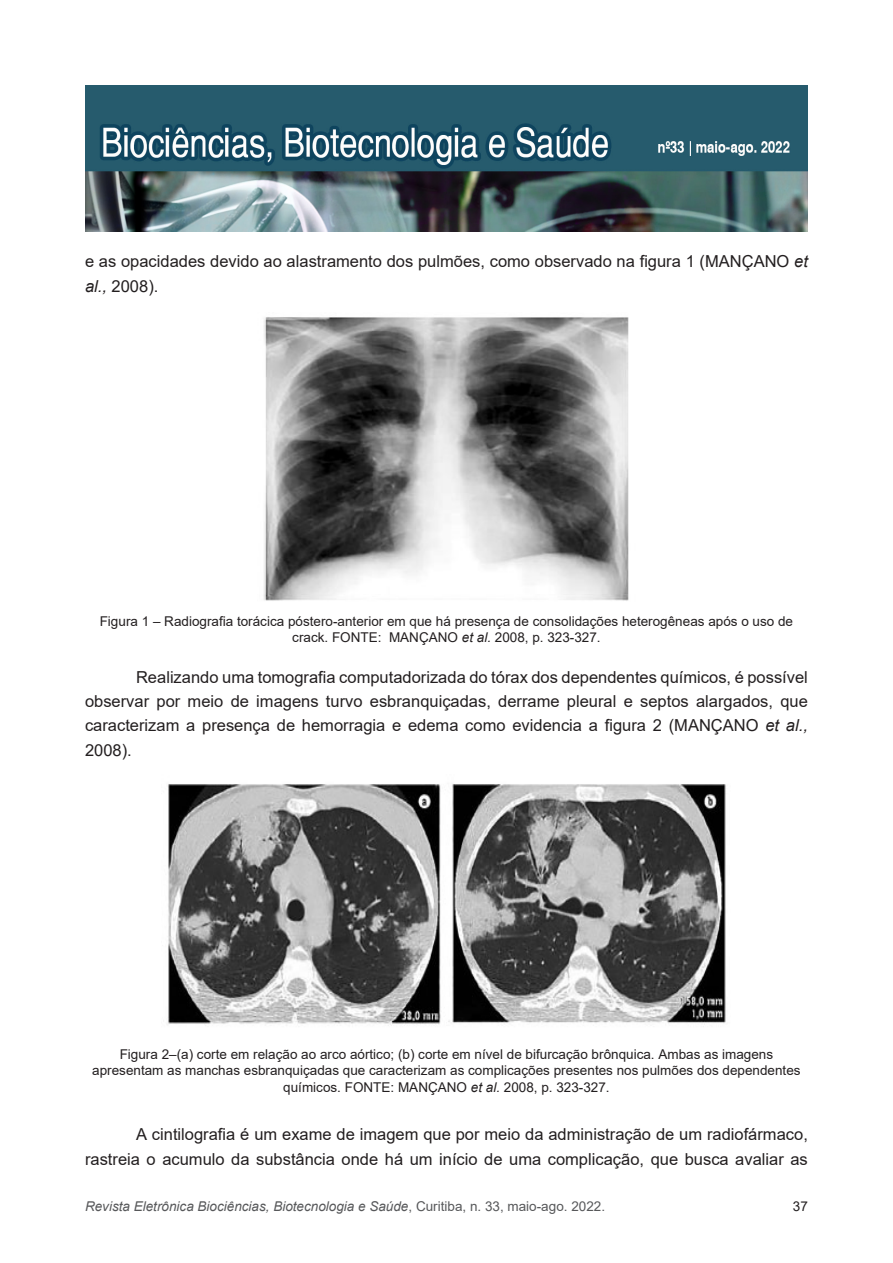
<style>
.page{position:relative;width:893px;height:1263px;background:#fff}
.page>*{position:absolute;margin:0;border:0;box-sizing:border-box;transform-origin:0 0}
.bio_texto{font:16.5px/24.5px "Arial";color:#231f20}
.bio_legenda{font:13.5px/16.2px "Arial";color:#231f20;text-align:center}
.t1{font:italic 13.5px "Arial";color:#57585a}
.s1{font-style:italic}
.s2{font-style:normal}
</style>
<div class="page">
<img style="left:85px;top:85px;width:723px;height:146px">
<img style="left:167px;top:784px;width:559px;height:243px">
<img style="left:263px;top:317px;width:366px;height:284px">
<p class="bio_texto" style="left:85px;top:249px;width:724px">e as opacidades devido ao alastramento dos pulmões, como observado na figura 1 (MANÇANO <span class="s1">et al.,</span> 2008).</p>
<p class="bio_legenda" style="left:100px;top:613px;width:695px">Figura 1 – Radiografia torácica póstero-anterior em que há presença de consolidações heterogêneas após o uso de crack. FONTE: MANÇANO <span class="s1">et al.</span> 2008, p. 323-327.</p>
<p class="bio_texto" style="left:85px;top:664px;width:724px;text-align:justify;text-indent:51px">Realizando uma tomografia computadorizada do tórax dos dependentes químicos, é possível observar por meio de imagens turvo esbranquiçadas, derrame pleural e septos alargados, que caracterizam a presença de hemorragia e edema como evidencia a figura 2 (MANÇANO <span class="s1">et al., </span>2008).</p>
<p class="bio_legenda" style="left:92px;top:1046px;width:710px">Figura 2–(a) corte em relação ao arco aórtico; (b) corte em nível de bifurcação brônquica. Ambas as imagens apresentam as manchas esbranquiçadas que caracterizam as complicações presentes nos pulmões dos dependentes químicos. FONTE: MANÇANO <span class="s1">et al.</span> 2008, p. 323-327.</p>
<p class="bio_texto" style="left:85px;top:1122px;width:724px;text-align:right">A cintilografia é um exame de imagem que por meio da administração de um radiofármaco, rastreia o acumulo da substância onde há um início de uma complicação, que busca avaliar as</p>
<p class="t1" style="left:85px;top:1197px;width:522px">Revista Eletrônica Biociências, Biotecnologia e Saúde<span class="s2">, Curitiba, n. 33, maio-ago. 2022.</span></p>
<p class="bio_legenda" style="left:793px;top:1198px;width:17px">37</p>
</div>
